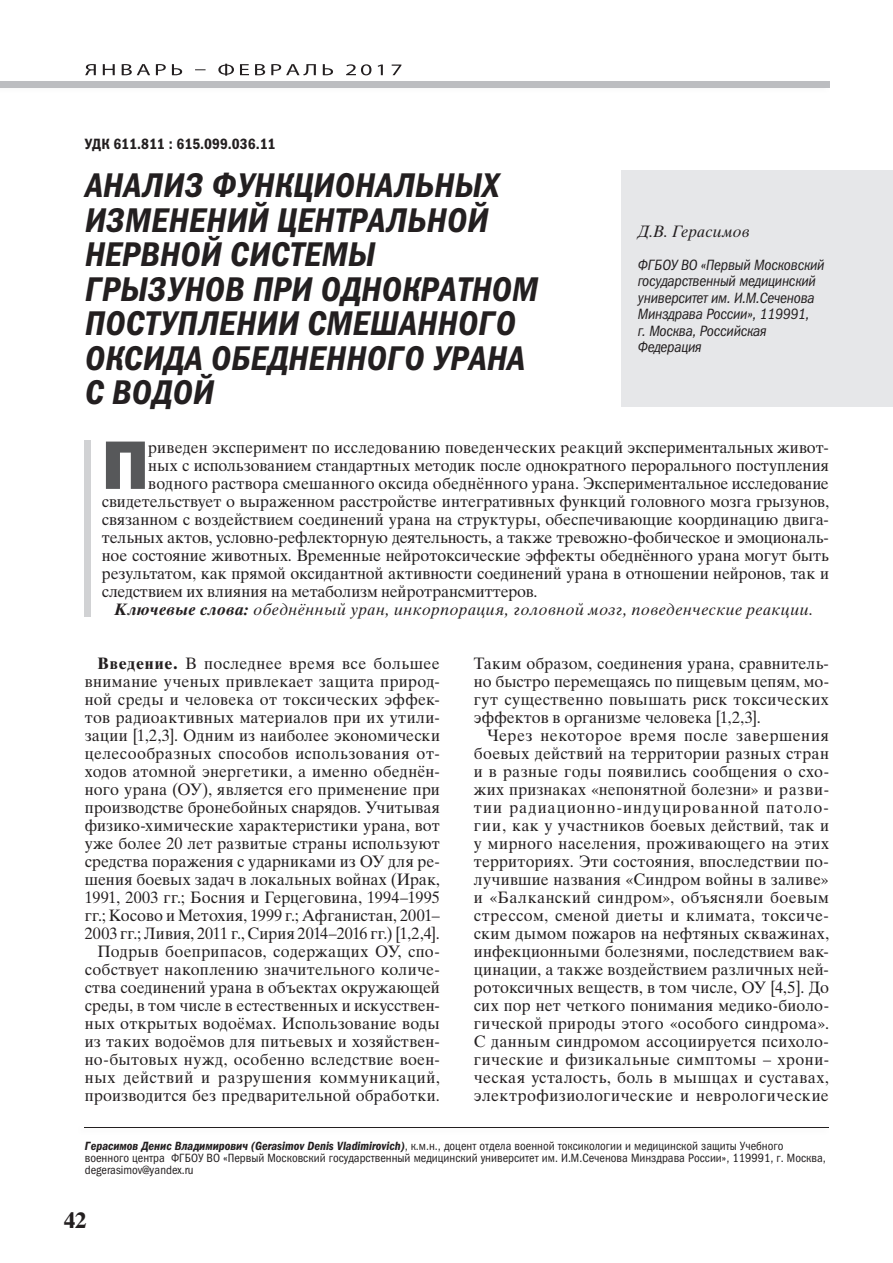
<style>
.page{position:relative;width:893px;height:1263px;background:#fff}
.page>*{position:absolute;margin:0;border:0;box-sizing:border-box;transform-origin:0 0}
.t1{font:69px "Franklin Gothic Heavy ITC";color:#57585a}
.t2{font:italic 34.5px/34.5px "Franklin Gothic Demi Cond ITC";letter-spacing:.01em;color:#231f20}
.t3{font:700 22.5px "Times Ten Cyr";color:#231f20}
.t4{font:16.5px/18px "Times Ten Cyr Upright";letter-spacing:.005em;color:#231f20;text-align:justify}
.t5{font:16.5px "Times Ten Cyr Inclined";letter-spacing:.025em;color:#231f20}
.t6{font:16.5px "Times Ten Cyr Inclined";letter-spacing:.005em;color:#231f20}
.t7{font:italic 15px/16.5px "Franklin Gothic Book Cond ITC";letter-spacing:-.015em;color:#231f20}
.t8{font:15px "Franklin Gothic Demi Cond ITC";color:#231f20}
.t9{font:12px/12px "Franklin Gothic Book Cond ITC";color:#231f20}
.s1{font-family:"Times Ten Cyr Bold Inclined"}
.s2{font-family:"Times Ten Cyr";font-weight:700}
.s3{font-family:"Franklin Gothic Demi Cond ITC";font-style:italic}
</style>
<div class="page">
<div style="left:0;top:81px;width:829px;height:6px;background:#bcbdc0"></div>
<svg style="left:85px;top:64px;width:316px;height:12px"></svg>
<div style="left:621px;top:170px;width:272px;height:236px;background:#e6e7e9"></div>
<hr style="left:85px;top:1127px;width:744px;height:1px;background:#231f20">
<div style="left:85px;top:440px;width:6px;height:177px;background:#d1d2d4"></div>
<p class="t8" style="left:85px;top:135px;width:192px">УДК 611.811 : 615.099.036.11</p>
<h2 class="t2" style="left:85px;top:169px;width:455px">АНАЛИЗ ФУНКЦИОНАЛЬНЫХ<br>ИЗМЕНЕНИЙ ЦЕНТРАЛЬНОЙ<br>НЕРВНОЙ СИСТЕМЫ<br>ГРЫЗУНОВ ПРИ ОДНОКРАТНОМ<br>ПОСТУПЛЕНИИ СМЕШАННОГО<br>ОКСИДА ОБЕДНЕННОГО УРАНА<br>С ВОДОЙ</h2>
<p class="t6" style="left:638px;top:222px;width:113px">Д.В. Герасимов</p>
<p class="t7" style="left:638px;top:257px;width:188px">ФГБОУ ВО «Первый Московский государственный медицинский университет им. И.М.Сеченова<br>Минздрава России», 119991,<br>г. Москва, Российская<br>Федерация</p>
<h1 class="t1" style="left:102px;top:422px;width:49px">П</h1>
<p class="t4" style="left:148px;top:438px;width:682px">риведен эксперимент по исследованию поведенческих реакций экспериментальных живот-</p>
<p class="t4" style="left:148px;top:456px;width:682px">ных с использованием стандартных методик после однократного перорального поступления</p>
<p class="t4" style="left:148px;top:474px;width:682px">водного раствора смешанного оксида обеднённого урана. Экспериментальное исследование</p>
<p class="t4" style="left:102px;top:492px;width:729px">свидетельствует о выраженном расстройстве интегративных функций головного мозга грызунов,</p>
<p class="t4" style="left:102px;top:510px;width:729px">связанном с воздействием соединений урана на структуры, обеспечивающие координацию двига-</p>
<p class="t4" style="left:102px;top:528px;width:729px">тельных актов, условно-рефлекторную деятельность, а также тревожно-фобическое и эмоциональ-</p>
<p class="t4" style="left:102px;top:546px;width:729px">ное состояние животных. Временные нейротоксические эффекты обеднённого урана могут быть</p>
<p class="t4" style="left:102px;top:564px;width:729px">результатом, как прямой оксидантной активности соединений урана в отношении нейронов, так и</p>
<p class="t4" style="left:102px;top:582px;width:437px">следствием их влияния на метаболизм нейротрансмиттеров.</p>
<p class="t5" style="left:115px;top:600px;width:700px"><span class="s1">Ключевые слова:</span> обеднённый уран, инкорпорация, головной мозг, поведенческие реакции.</p>
<p class="t4" style="left:85px;top:654px;width:357px;text-align:right"><span class="s2">Введение.</span> В последнее время все большее внимание ученых привлекает защита природ&shy;ной среды и человека от токсических эффек&shy;тов радиоактивных материалов при их утили&shy;зации [1,2,3]. Одним из наиболее экономически целесообразных способов использования от&shy;ходов атомной энергетики, а именно обеднён&shy;ного урана (ОУ), является его применение при производстве бронебойных снарядов. Учитывая физико-химические характеристики урана, вот уже более 20 лет развитые страны используют средства поражения с ударниками из ОУ для ре&shy;шения боевых задач в локальных войнах (Ирак, 1991, 2003 гг.; Босния и Герцеговина, 1994–1995 гг.; Косово и Метохия, 1999 г.; Афганистан, 2001– 2003 гг.; Ливия, 2011 г., Сирия 2014–2016 гг.) [1,2,4].<br>Подрыв боеприпасов, содержащих ОУ, спо&shy;собствует накоплению значительного количе&shy;ства соединений урана в объектах окружающей среды, в том числе в естественных и искусствен&shy;ных открытых водоёмах. Использование воды из таких водоёмов для питьевых и хозяйствен&shy;но-бытовых нужд, особенно вследствие воен&shy;ных действий и разрушения коммуникаций, производится без предварительной обработки.</p>
<p class="t4" style="left:474px;top:654px;width:357px">Таким образом, соединения урана, сравнитель&shy;но быстро перемещаясь по пищевым цепям, мо&shy;гут существенно повышать риск токсических эффектов в организме человека [1,2,3].</p>
<p class="t4" style="left:474px;top:726px;width:357px;text-indent:13px">Через некоторое время после завершения боевых действий на территории разных стран и в разные годы появились сообщения о схо&shy;жих признаках «непонятной болезни» и разви&shy;тии радиационно-индуцированной патоло&shy;гии, как у участников боевых действий, так и у мирного населения, проживающего на этих территориях. Эти состояния, впоследствии по&shy;лучившие названия «Синдром войны в заливе» и «Балканский синдром», объясняли боевым стрессом, сменой диеты и климата, токсиче&shy;ским дымом пожаров на нефтяных скважинах, инфекционными болезнями, последствием вак&shy;цинации, а также воздействием различных ней&shy;ротоксичных веществ, в том числе, ОУ [4,5]. До сих пор нет четкого понимания медико-биоло&shy;гической природы этого «особого синдрома».<br>С данным синдромом ассоциируется психоло&shy;гические и физикальные симптомы – хрони&shy;ческая усталость, боль в мышцах и суставах, электрофизио логические и неврологические</p>
<p class="t9" style="left:85px;top:1140px;width:742px"><span class="s3">Герасимов Денис Владимирович (Gerasimov Denis Vladimirovich)</span>, к.м.н., доцент отдела военной токсикологии и медицинской защиты Учебного военного центра ФГБОУ ВО «Первый Московский государственный медицинский университет им. И.М.Сеченова Минздрава России», 119991, г. Москва, degerasimov@yandex.ru</p>
<h3 class="t3" style="left:64px;top:1207px;width:24px">42</h3>
</div>
